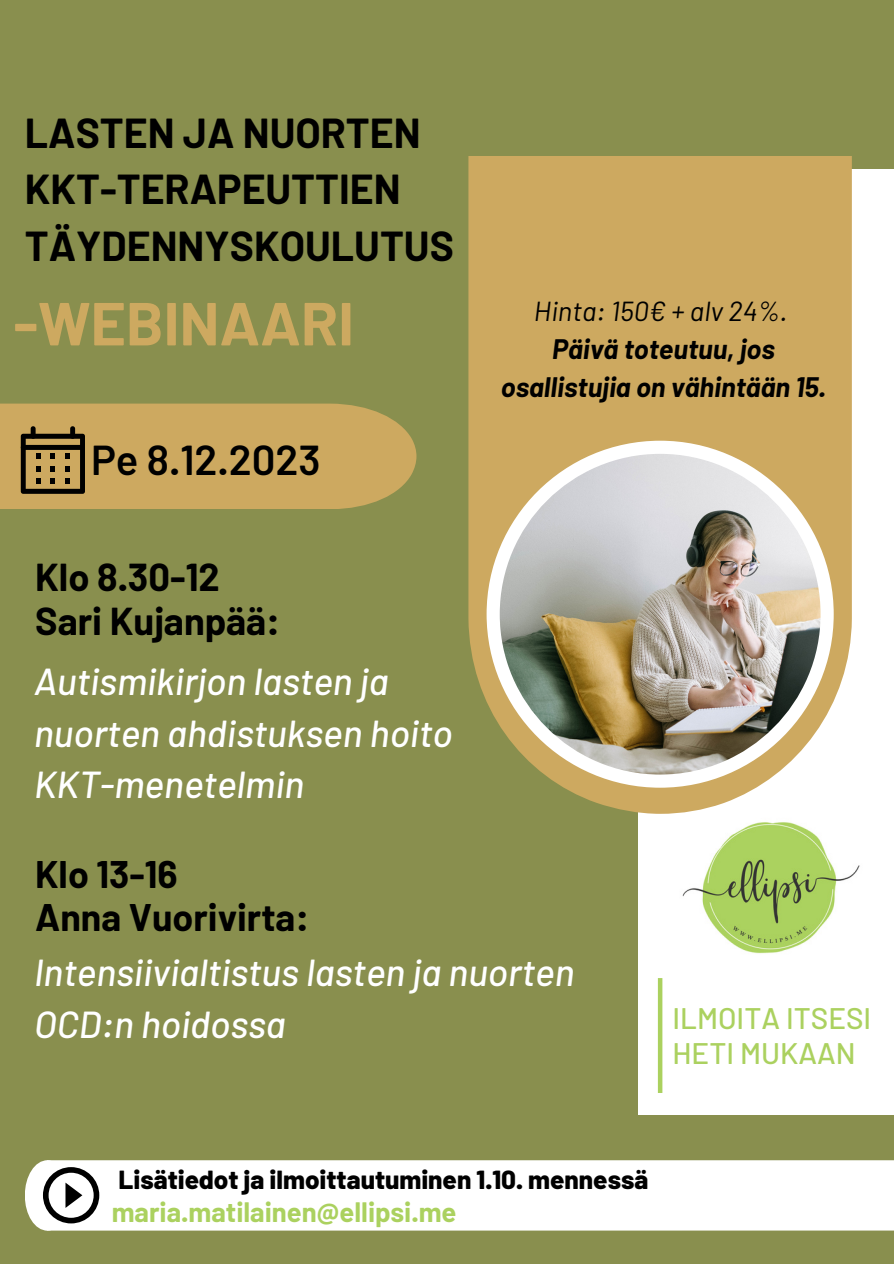
<style>
.page{position:relative;width:894px;height:1264px;background:#fff}
.page>*{position:absolute;margin:0;border:0;box-sizing:border-box;transform-origin:0 0}
.t1{font:700 60.6px "Barlow";color:#cda960}
.t2{font:600 41.7px "Barlow";color:#000}
.t3{font:700 40.95px "Barlow";color:#000}
.t4{font:700 37.95px "Barlow";color:#000}
.t5{font:italic 500 37.5px/51.8px "Barlow";color:#fff}
.t6{font:700 37.5px "Barlow";color:#000}
.t7{font:500 29.7px "Barlow";color:#abd15f}
.t8{font:italic 700 27.45px/38.2px "Barlow";color:#000;text-align:center}
.t9{font:700 27.45px "Barlow";color:#abd15f}
.t10{font:italic 27.45px "Barlow";color:#000}
.t11{font:800 26.1px "Barlow";color:#000}
</style>
<div class="page">
<div style="left:0;top:0;width:893px;height:1263px;background:#898f4e"></div>
<div style="left:638px;top:169px;width:255px;height:946px;background:#fff"></div>
<img style="left:654px;top:813px;width:206px;height:186px">
<svg style="left:468px;top:156px;width:383px;height:657px;background:#cbac67"></svg>
<div style="left:486px;top:440px;width:347px;height:347px;background:#fff;border-radius:50%"></div>
<img style="left:499px;top:454px;width:321px;height:320px;border-radius:50%">
<div style="left:657px;top:978px;width:5px;height:114px;background:#abd15f"></div>
<svg style="left:0;top:403px;width:416px;height:106px;background:#c1a15b"></svg>
<div style="left:47px;top:1160px;width:846px;height:70px;background:#fff"></div>
<svg style="left:25px;top:1160px;width:74px;height:70px"></svg>
<p class="t3" style="left:25px;top:107px;width:397px">LASTEN JA NUORTEN</p>
<p class="t3" style="left:25px;top:163px;width:377px">KKT-TERAPEUTTIEN</p>
<p class="t3" style="left:25px;top:220px;width:430px">TÄYDENNYSKOULUTUS</p>
<p class="t1" style="left:13px;top:285px;width:342px">-WEBINAARI</p>
<p class="t2" style="left:91px;top:433px;width:231px">Pe 8.12.2023</p>
<p class="t4" style="left:35px;top:553px;width:186px">Klo 8.30-12</p>
<p class="t4" style="left:35px;top:597px;width:246px">Sari Kujanpää:</p>
<p class="t5" style="left:34px;top:654px;width:420px">Autismikirjon lasten ja nuorten ahdistuksen hoito<br>KKT-menetelmin</p>
<p class="t10" style="left:534px;top:293px;width:255px">Hinta: 150€ + alv 24%.</p>
<p class="t8" style="left:500px;top:329px;width:326px">Päivä toteutuu, jos osallistujia on vähintään 15.</p>
<p class="t6" style="left:35px;top:850px;width:144px">Klo 13-16</p>
<p class="t6" style="left:35px;top:893px;width:275px">Anna Vuorivirta:</p>
<p class="t5" style="left:34px;top:944px;width:541px">Intensiivialtistus lasten ja nuorten<br>OCD:n hoidossa</p>
<p class="t7" style="left:672px;top:999px;width:200px">ILMOITA ITSESI</p>
<p class="t7" style="left:672px;top:1034px;width:185px">HETI MUKAAN</p>
<p class="t11" style="left:118px;top:1162px;width:531px">Lisätiedot ja ilmoittautuminen 1.10. mennessä</p>
<p class="t9" style="left:112px;top:1194px;width:346px">maria.matilainen@ellipsi.me</p>
</div>
